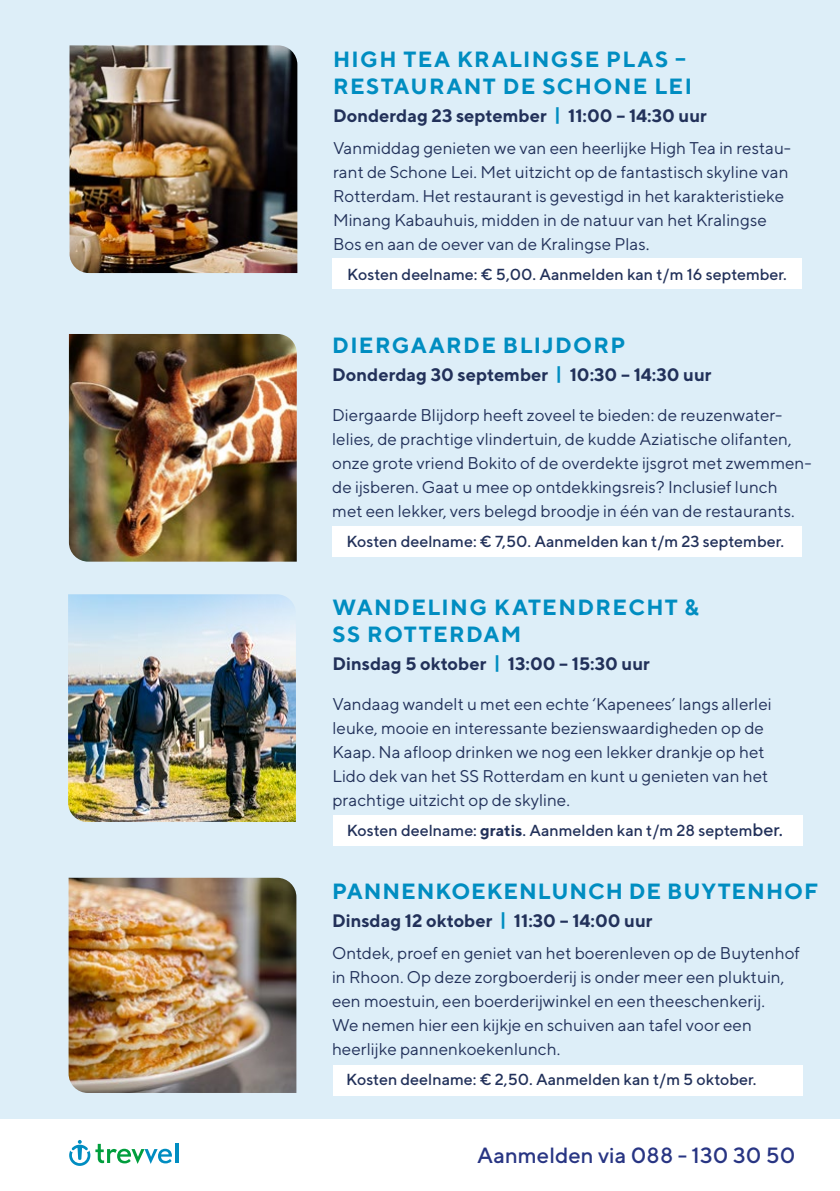
<style>
.page{position:relative;width:840px;height:1191px;background:#fff}
.page>*{position:absolute;margin:0;border:0;box-sizing:border-box;transform-origin:0 0}
.t1{font:700 22px/26.4px "TT Norms";letter-spacing:.06em;color:#008dc1}
.t2{font:700 22px "TT Norms";letter-spacing:.04em;color:#008dc1}
.t3{font:500 22px "TT Norms";color:#283583}
.t4{font:700 18px "TT Norms";color:#22315a}
.t5{font:17px/24px "TT Norms";color:#22315a}
.t6{font:500 16px "TT Norms";color:#22315a}
.s1{color:#008dc1}
.s2{font-size:18px}
.s3{font-weight:700}
</style>
<div class="page">
<div style="left:0;top:0;width:839px;height:1119px;background:#ddeef8"></div>
<img style="left:68px;top:594px;width:228px;height:228px">
<img style="left:69px;top:334px;width:227px;height:227px">
<img style="left:69px;top:877px;width:227px;height:216px">
<img style="left:69px;top:45px;width:228px;height:228px">
<div style="left:332px;top:258px;width:469px;height:31px;background:#fff"></div>
<div style="left:332px;top:526px;width:469px;height:31px;background:#fff"></div>
<div style="left:333px;top:814px;width:469px;height:31px;background:#fff"></div>
<div style="left:333px;top:1064px;width:469px;height:31px;background:#fff"></div>
<hr style="left:175px;top:1143px;width:3px;height:20px;background:#008dc1">
<svg style="left:69px;top:1140px;width:103px;height:25px"></svg>
<p class="t1" style="left:333px;top:46px;width:360px">HIGH TEA KRALINGSE PLAS –<br>RESTAURANT DE SCHONE LEI</p>
<p class="t4" style="left:333px;top:104px;width:375px">Donderdag 23 september <span class="s1">|</span> 11:00 – 14:30 uur</p>
<p class="t5" style="left:333px;top:135px;width:459px">Vanmiddag genieten we van een heerlijke High Tea in restau&shy;rant de Schone Lei. Met uitzicht op de fantastisch skyline van Rotterdam. Het restaurant is gevestigd in het karakteristieke Minang Kabauhuis, midden in de natuur van het Kralingse Bos en aan de oever van de Kralingse Plas<span class="s2">.</span></p>
<p class="t6" style="left:347px;top:264px;width:441px">Kosten deelname: € 5,00. Aanmelden kan t/m 16 september.</p>
<p class="t1" style="left:332px;top:332px;width:294px">DIERGAARDE BLIJDORP</p>
<p class="t4" style="left:332px;top:364px;width:380px">Donderdag 30 september <span class="s1">|</span> 10:30 – 14:30 uur</p>
<p class="t5" style="left:332px;top:403px;width:480px">Diergaarde Blijdorp heeft zoveel te bieden: de reuzenwater&shy;lelies, de prachtige vlindertuin, de kudde Aziatische olifanten, onze grote vriend Bokito of de overdekte ijsgrot met zwemmen&shy;de ijsberen. Gaat u mee op ontdekkingsreis? Inclusief lunch met een lekker, vers belegd broodje in één van de restaurants.</p>
<p class="t6" style="left:346px;top:532px;width:439px">Kosten deelname: € 7,50. Aanmelden kan t/m 23 september.</p>
<p class="t1" style="left:332px;top:594px;width:368px">WANDELING KATENDRECHT &amp;<br>SS ROTTERDAM</p>
<p class="t4" style="left:332px;top:652px;width:319px">Dinsdag 5 oktober <span class="s1">|</span> 13:00 – 15:30 uur</p>
<p class="t5" style="left:332px;top:691px;width:440px">Vandaag wandelt u met een echte ‘Kapenees’ langs allerlei leuke, mooie en interessante bezienswaardigheden op de Kaap. Na afloop drinken we nog een lekker drankje op het Lido dek van het SS Rotterdam en kunt u genieten van het prachtige uitzicht op de skyline.</p>
<p class="t6" style="left:346px;top:820px;width:437px">Kosten deelname: <span class="s3">gratis</span>. Aanmelden kan t/m 28 septem<span class="s2">ber.</span></p>
<p class="t2" style="left:332px;top:877px;width:487px">PANNENKOEKENLUNCH DE BUYTENHOF</p>
<p class="t4" style="left:332px;top:909px;width:322px">Dinsdag 12 oktober <span class="s1">|</span> 11:30 – 14:00 uur</p>
<p class="t5" style="left:332px;top:941px;width:469px">Ontdek, proef en geniet van het boerenleven op de Buytenhof in Rhoon. Op deze zorgboerderij is onder meer een pluktuin, een moestuin, een boerderijwinkel en een theeschenkerij.<br>We nemen hier een kijkje en schuiven aan tafel voor een heerlijke pannenkoekenlunch.</p>
<p class="t6" style="left:346px;top:1069px;width:411px">Kosten deelname: € 2,50. Aanmelden kan t/m 5 oktober.</p>
<p class="t3" style="left:477px;top:1141px;width:319px">Aanmelden via 088 - 130 30 50</p>
</div>
